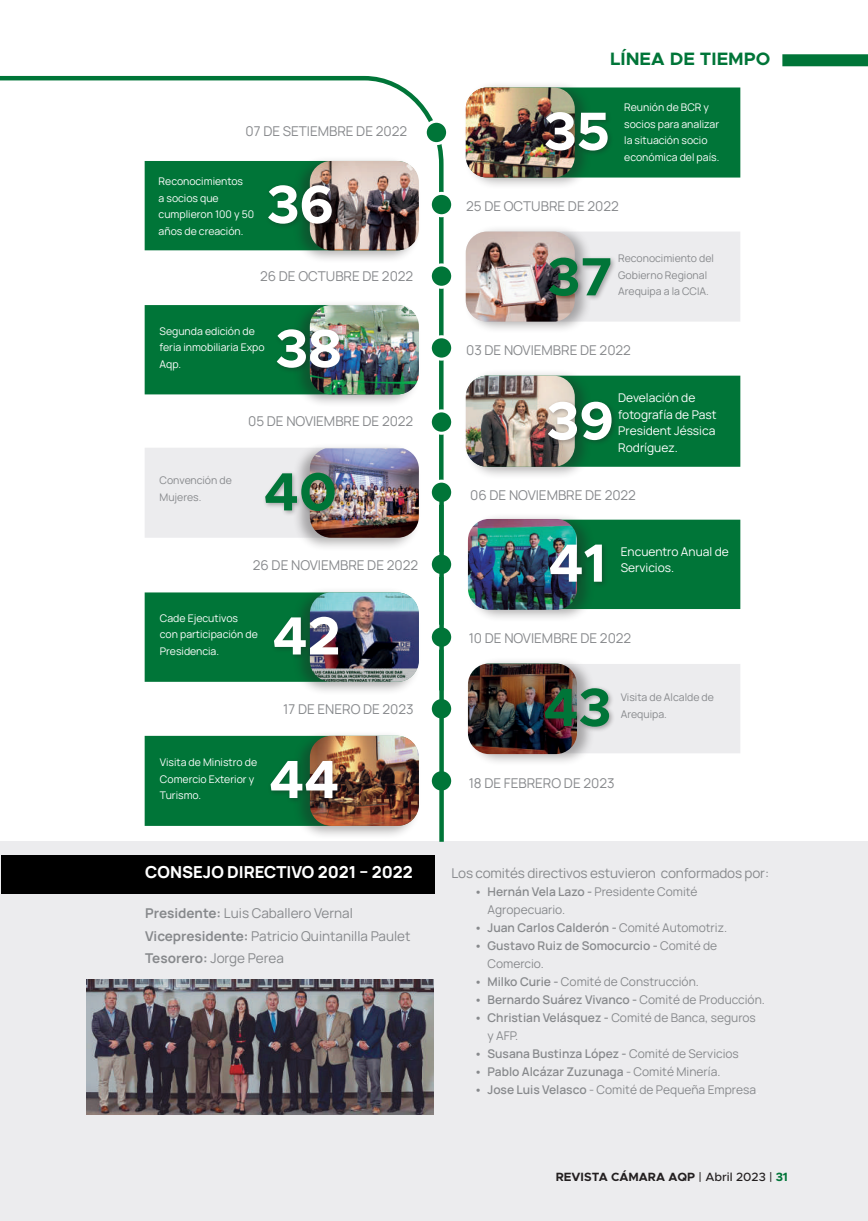
<style>
.page{position:relative;width:868px;height:1221px;background:#fff}
.page>*{position:absolute;margin:0;border:0;box-sizing:border-box;transform-origin:0 0}
.t1{font:700 54px "Metropolis";color:#fff}
.t2{font:700 54px "Metropolis";color:#007538}
.t3{font:700 18px "Metropolis";color:#007538}
.t4{font:800 16.5px "Manrope";color:#fff}
.t5{font:13.5px/22.5px "Manrope";color:#87898c}
.t6{font:600 12px/18px "Manrope";color:#87898c}
.t7{font:12px/18px "Manrope";color:#87898c}
.t8{font:12px/16.5px "Manrope";color:#fff}
.t9{font:700 12px "Metropolis";color:#231f20}
.t10{font:10.5px/16.5px "Manrope";color:#fff}
.t11{font:10.5px/16.5px "Manrope";color:#87898c}
.s1{font-weight:700}
.s2{font-weight:600}
.s3{font-weight:400}
.s4{color:#fff}
.s5{font-weight:500}
.s6{color:#007538}
</style>
<div class="page">
<div style="left:0;top:841px;width:867px;height:379px;background:#ececee"></div>
<img style="left:86px;top:979px;width:348px;height:135px">
<div style="left:782px;top:54px;width:85px;height:12px;background:#007538"></div>
<svg style="left:0;top:75px;width:444px;height:607px"></svg>
<div style="left:592px;top:375px;width:148px;height:92px;background:#007538"></div>
<div style="left:592px;top:87px;width:148px;height:90px;background:#007538"></div>
<div style="left:592px;top:232px;width:148px;height:89px;background:#ececee"></div>
<div style="left:145px;top:305px;width:147px;height:89px;background:#007538"></div>
<div style="left:145px;top:447px;width:147px;height:90px;background:#ececee"></div>
<div style="left:145px;top:161px;width:147px;height:89px;background:#007538"></div>
<div style="left:430px;top:411px;width:22px;height:22px;background:#007538;border-radius:50%"></div>
<div style="left:429px;top:409px;width:25px;height:26px;border:3px solid #fff;border-radius:50%"></div>
<div style="left:430px;top:481px;width:22px;height:22px;background:#007538;border-radius:50%"></div>
<div style="left:429px;top:479px;width:25px;height:26px;border:3px solid #fff;border-radius:50%"></div>
<svg style="left:430px;top:553px;width:22px;height:22px"></svg>
<div style="left:429px;top:551px;width:25px;height:26px;border:3px solid #fff;border-radius:50%"></div>
<svg style="left:430px;top:626px;width:22px;height:22px"></svg>
<div style="left:429px;top:624px;width:25px;height:25px;border:3px solid #fff;border-radius:50%"></div>
<svg style="left:430px;top:697px;width:22px;height:23px"></svg>
<div style="left:429px;top:696px;width:25px;height:25px;border:3px solid #fff;border-radius:50%"></div>
<svg style="left:430px;top:769px;width:22px;height:23px"></svg>
<div style="left:429px;top:768px;width:25px;height:25px;border:3px solid #fff;border-radius:50%"></div>
<svg style="left:425px;top:121px;width:22px;height:23px"></svg>
<div style="left:423px;top:120px;width:26px;height:25px;border:3px solid #fff;border-radius:50%"></div>
<div style="left:430px;top:337px;width:22px;height:22px;background:#007538;border-radius:50%"></div>
<div style="left:429px;top:335px;width:25px;height:25px;border:3px solid #fff;border-radius:50%"></div>
<div style="left:430px;top:193px;width:22px;height:23px;background:#007538;border-radius:50%"></div>
<div style="left:429px;top:192px;width:25px;height:25px;border:3px solid #fff;border-radius:50%"></div>
<div style="left:430px;top:265px;width:22px;height:22px;background:#007538;border-radius:50%"></div>
<div style="left:429px;top:263px;width:25px;height:26px;border:3px solid #fff;border-radius:50%"></div>
<div style="left:595px;top:519px;width:145px;height:90px;background:#007538"></div>
<div style="left:466px;top:512px;width:129px;height:110px;background:#231f20;opacity:.35"></div>
<img style="left:468px;top:519px;width:109px;height:90px">
<div style="left:546px;top:542px;width:61px;height:45px;background:#231f20;opacity:.35"></div>
<div style="left:145px;top:592px;width:148px;height:89px;background:#007538"></div>
<div style="left:293px;top:587px;width:127px;height:108px;background:#231f20;opacity:.35"></div>
<img style="left:310px;top:592px;width:109px;height:89px">
<div style="left:271px;top:614px;width:73px;height:46px;background:#231f20;opacity:.35"></div>
<div style="left:595px;top:664px;width:145px;height:89px;background:#ececee"></div>
<div style="left:466px;top:657px;width:129px;height:110px;background:#231f20;opacity:.35"></div>
<img style="left:468px;top:663px;width:109px;height:91px">
<div style="left:541px;top:685px;width:74px;height:48px;background:#231f20;opacity:.35"></div>
<div style="left:145px;top:735px;width:148px;height:90px;background:#007538"></div>
<div style="left:293px;top:730px;width:127px;height:109px;background:#231f20;opacity:.35"></div>
<img style="left:310px;top:735px;width:109px;height:90px">
<div style="left:267px;top:758px;width:77px;height:46px;background:#231f20;opacity:.35"></div>
<div style="left:464px;top:369px;width:128px;height:110px;background:#231f20;opacity:.35"></div>
<img style="left:465px;top:375px;width:109px;height:92px">
<div style="left:464px;top:81px;width:128px;height:109px;background:#231f20;opacity:.35"></div>
<img style="left:465px;top:87px;width:109px;height:90px">
<div style="left:464px;top:225px;width:128px;height:109px;background:#231f20;opacity:.35"></div>
<img style="left:465px;top:231px;width:109px;height:90px">
<div style="left:292px;top:155px;width:128px;height:109px;background:#231f20;opacity:.35"></div>
<img style="left:310px;top:161px;width:109px;height:89px">
<div style="left:292px;top:299px;width:129px;height:109px;background:#231f20;opacity:.35"></div>
<img style="left:310px;top:305px;width:109px;height:89px">
<div style="left:292px;top:442px;width:129px;height:109px;background:#231f20;opacity:.35"></div>
<img style="left:310px;top:448px;width:109px;height:89px">
<div style="left:545px;top:399px;width:72px;height:47px;background:#231f20;opacity:.35"></div>
<div style="left:542px;top:109px;width:71px;height:48px;background:#231f20;opacity:.35"></div>
<div style="left:274px;top:327px;width:72px;height:47px;background:#231f20;opacity:.35"></div>
<div style="left:546px;top:255px;width:70px;height:47px;background:#231f20;opacity:.35"></div>
<div style="left:265px;top:183px;width:73px;height:47px;background:#231f20;opacity:.35"></div>
<div style="left:262px;top:470px;width:79px;height:47px;background:#231f20;opacity:.35"></div>
<div style="left:1px;top:854px;width:434px;height:39px;background:#000"></div>
<div style="left:439px;top:499px;width:5px;height:342px;background:#007538"></div>
<p class="t5" style="left:245px;top:119px;width:163px">07 DE SETIEMBRE DE 2022</p>
<p class="t10" style="left:159px;top:173px;width:97px">Reconocimientos<br>a socios que cumplieron 100 y 50 años de creación.</p>
<h1 class="t1" style="left:267px;top:170px;width:69px">36</h1>
<p class="t5" style="left:260px;top:265px;width:155px">26 DE OCTUBRE DE 2022</p>
<p class="t10" style="left:159px;top:322px;width:107px">Segunda edición de feria inmobiliaria Expo<br>Aqp.</p>
<h1 class="t1" style="left:275px;top:314px;width:68px">38</h1>
<p class="t5" style="left:248px;top:409px;width:167px">05 DE NOVIEMBRE DE 2022</p>
<p class="t11" style="left:159px;top:471px;width:74px">Convención de<br>Mujeres.</p>
<h1 class="t2" style="left:264px;top:457px;width:75px">40</h1>
<p class="t5" style="left:253px;top:553px;width:167px">26 DE NOVIEMBRE DE 2022</p>
<p class="t10" style="left:160px;top:609px;width:99px">Cade Ejecutivos con participación de<br>Presidencia.</p>
<h1 class="t1" style="left:272px;top:601px;width:69px">42</h1>
<p class="t5" style="left:283px;top:697px;width:132px">17 DE ENERO DE 2023</p>
<p class="t10" style="left:160px;top:753px;width:99px">Visita de Ministro de<br>Comercio Exterior y<br>Turismo.</p>
<h1 class="t1" style="left:269px;top:745px;width:71px">44</h1>
<p class="t4" style="left:145px;top:860px;width:269px">CONSEJO DIRECTIVO 2021 – 2022</p>
<p class="t5" style="left:145px;top:901px;width:267px"><span class="s1">Presidente:</span> Luis Caballero Vernal<br><span class="s1">Vicepresidente:</span> Patricio Quintanilla Paulet<br><span class="s1">Tesorero:</span> Jorge Perea</p>
<h2 class="t3" style="left:610px;top:47px;width:162px">LÍNEA DE TIEMPO</h2>
<h1 class="t1" style="left:543px;top:97px;width:68px">35</h1>
<p class="t10" style="left:624px;top:99px;width:97px">Reunión de BCR y socios para analizar la situación socio económica del país.</p>
<p class="t5" style="left:466px;top:194px;width:154px">25 DE OCTUBRE DE 2022</p>
<h1 class="t2" style="left:547px;top:242px;width:67px">37</h1>
<p class="t11" style="left:618px;top:249px;width:97px">Reconocimiento del<br>Gobierno Regional<br>Arequipa a la CCIA.</p>
<p class="t5" style="left:466px;top:338px;width:166px">03 DE NOVIEMBRE DE 2022</p>
<p class="t8" style="left:618px;top:389px;width:100px">Develación de fotografía de Past<br>President Jéssica<br>Rodríguez.</p>
<h1 class="t1" style="left:546px;top:386px;width:69px">39</h1>
<p class="t5" style="left:470px;top:483px;width:167px">06 DE NOVIEMBRE DE 2022</p>
<h1 class="t1" style="left:548px;top:529px;width:59px">41</h1>
<p class="t8" style="left:620px;top:542px;width:109px">Encuentro Anual de</p>
<p class="t8" style="left:620px;top:559px;width:55px">Servicios.</p>
<p class="t5" style="left:468px;top:626px;width:164px">10 DE NOVIEMBRE DE 2022</p>
<h1 class="t2" style="left:543px;top:673px;width:69px">43</h1>
<p class="t11" style="left:620px;top:688px;width:95px">Visita de Alcalde de<br>Arequipa.</p>
<p class="t5" style="left:468px;top:771px;width:147px">18 DE FEBRERO DE 2023</p>
<p class="t5" style="left:451px;top:861px;width:319px">Los comités directivos estuvieron conformados por:</p>
<p class="t7" style="left:487px;top:881px;width:211px;text-indent:-14px"><span class="s2">• Hernán Vela Lazo -</span> Presidente Comité<br>Agropecuario.</p>
<p class="t6" style="left:474px;top:917px;width:254px">• Juan Carlos Calderón - <span class="s3">Comité Automotriz.</span></p>
<p class="t6" style="left:487px;top:935px;width:231px;text-indent:-14px">• Gustavo Ruiz de Somocurcio - <span class="s3">Comité de<br>Comercio.</span></p>
<p class="t7" style="left:474px;top:971px;width:226px"><span class="s2">• Milko Curie -</span> Comité de Construcción.</p>
<p class="t6" style="left:474px;top:989px;width:292px">• Bernardo Suárez Vivanco - <span class="s3">Comité de Producción.</span></p>
<p class="t7" style="left:487px;top:1007px;width:270px;text-indent:-14px"><span class="s2">• Christian Velásquez -</span> Comité de Banca, seguros y AFP.</p>
<p class="t6" style="left:474px;top:1043px;width:266px">• Susana Bustinza López - <span class="s3">Comité de Servicios</span></p>
<p class="t6" style="left:474px;top:1061px;width:248px">• Pablo Alcázar Zuzunaga <span class="s3">- Comité Minería.</span></p>
<p class="t7" style="left:474px;top:1079px;width:286px"><span class="s2">• Jose Luis Velasco</span> - Comité de Pequeña Empresa<span class="s4">.</span></p>
<p class="t9" style="left:555px;top:1169px;width:233px">REVISTA CÁMARA AQP <span class="s5">| Abril 2023 |</span> <span class="s6">31</span></p>
</div>
